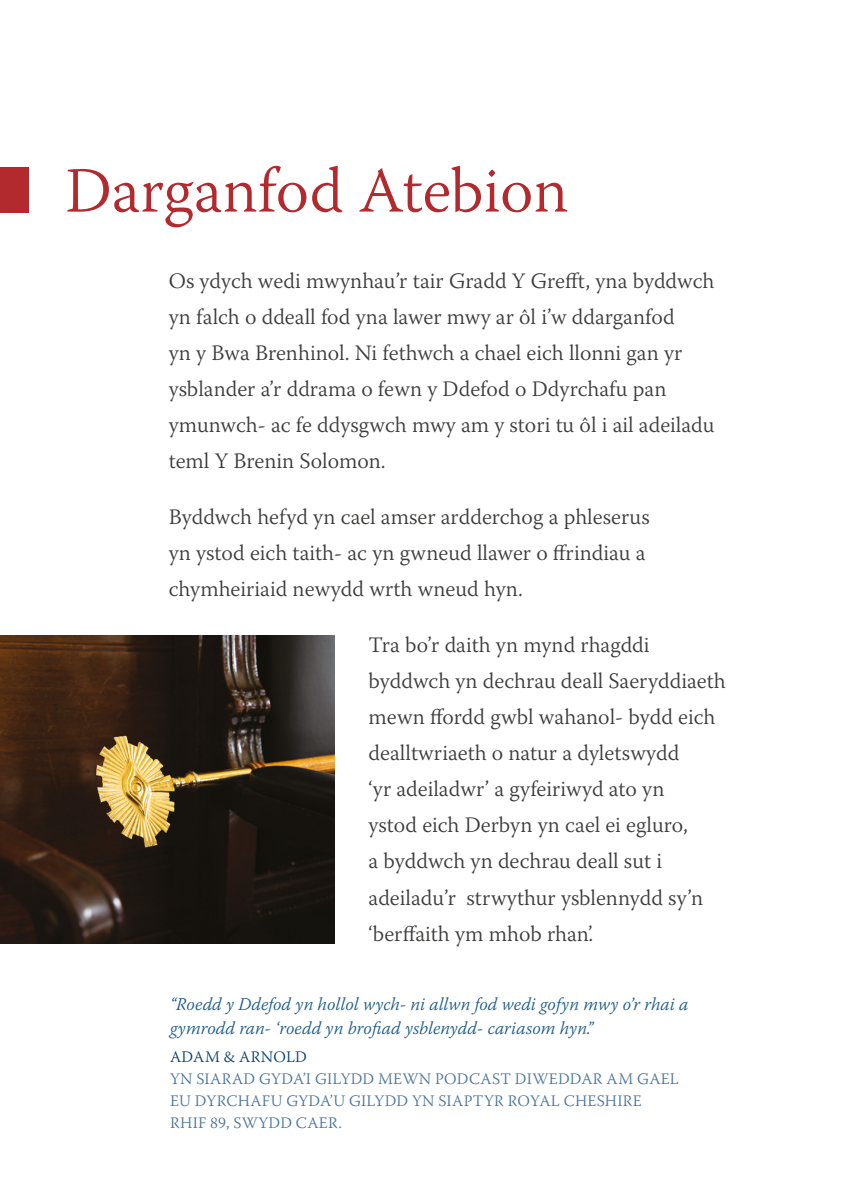
<style>
.page{position:relative;width:842px;height:1191px;background:#fff}
.page>*{position:absolute;margin:0;border:0;box-sizing:border-box;transform-origin:0 0}
.t1{font:300 64px "Warnock Pro";color:#b2292e}
.t2{font:300 22px/36px "Warnock Pro";color:#3c3c3b}
.t3{font:italic 300 18px/24px "Warnock Pro";color:#1d5b89}
.t4{font:300 16px/22px "Warnock Pro";letter-spacing:.01em;color:#4a749e}
.t5{font:300 16px "Warnock Pro";letter-spacing:.015em;color:#004170}
</style>
<div class="page">
<img style="left:0;top:635px;width:334px;height:308px">
<div style="left:0;top:167px;width:28px;height:46px;background:#b2292e"></div>
<h1 class="t1" style="left:65px;top:152px;width:505px">Darganfod Atebion</h1>
<p class="t2" style="left:169px;top:263px;width:547px">Os ydych wedi mwynhau’r tair Gradd Y Grefft, yna byddwch yn falch o ddeall fod yna lawer mwy ar ôl i’w ddarganfod<br>yn y Bwa Brenhinol. Ni fethwch a chael eich llonni gan yr ysblander a’r ddrama o fewn y Ddefod o Ddyrchafu pan ymunwch- ac fe ddysgwch mwy am y stori tu ôl i ail adeiladu teml Y Brenin Solomon.</p>
<p class="t2" style="left:169px;top:499px;width:482px">Byddwch hefyd yn cael amser ardderchog a phleserus yn ystod eich taith- ac yn gwneud llawer o ffrindiau a chymheiriaid newydd wrth wneud hyn.</p>
<p class="t2" style="left:368px;top:627px;width:359px">Tra bo’r daith yn mynd rhagddi byddwch yn dechrau deall Saeryddiaeth mewn ffordd gwbl wahanol- bydd eich dealltwriaeth o natur a dyletswydd<br>‘yr adeiladwr’ a gyfeiriwyd ato yn<br>ystod eich Derbyn yn cael ei egluro,<br>a byddwch yn dechrau deall sut i adeiladu’r strwythur ysblennydd sy’n ‘berffaith ym mhob rhan’.</p>
<p class="t3" style="left:170px;top:991px;width:520px">“Roedd y Ddefod yn hollol wych- ni allwn fod wedi gofyn mwy o’r rhai a gymrodd ran- ‘roedd yn brofiad ysblenydd- cariasom hyn.”</p>
<p class="t5" style="left:170px;top:1046px;width:138px">ADAM &amp; ARNOLD</p>
<p class="t4" style="left:170px;top:1067px;width:510px">YN SIARAD GYDA’I GILYDD MEWN PODCAST DIWEDDAR AM GAEL<br>EU DYRCHAFU GYDA’U GILYDD YN SIAPTYR ROYAL CHESHIRE<br>RHIF 89, SWYDD CAER.</p>
</div>
